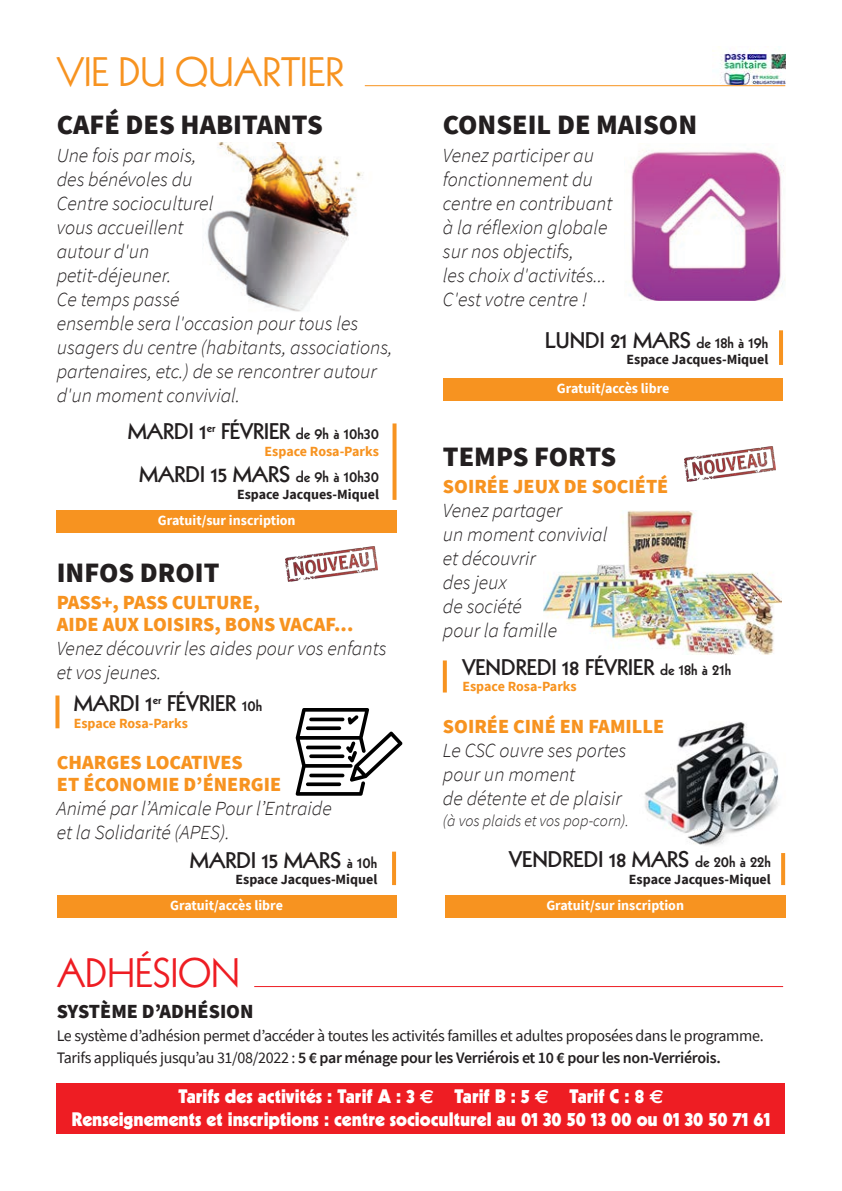
<style>
.page{position:relative;width:842px;height:1191px;background:#fff}
.page>*{position:absolute;margin:0;border:0;box-sizing:border-box;transform-origin:0 0}
.t1{font:40px "Kabel";color:#f79320}
.t2{font:40px "Kabel";color:#ee1d23}
.t3{font:900 28px "Source Sans Pro";color:#231f20}
.t4{font:800 22px "Kabel";color:#231f20}
.t5{font:italic 300 20px/24px "Source Sans Pro";color:#231f20}
.t6{font:900 20px "Source Sans Pro";color:#f79320}
.t7{font:900 20px "Source Sans Pro";color:#231f20}
.t8{font:900 19px "Kabel";color:#fff}
.t9{font:16px/22.2px "Source Sans Pro";letter-spacing:-.02em;color:#231f20}
.t10{font:italic 300 16px "Source Sans Pro";color:#231f20}
.t11{font:700 14px "Source Sans Pro";color:#fff}
.t12{font:700 14px "Source Sans Pro";color:#231f20}
.t13{font:700 14px "Source Sans Pro";color:#f79320}
.s1{font-size:16px}
.s2{font-weight:600}
.s3{font-family:"Euro Sans";font-weight:700}
</style>
<div class="page">
<img style="left:644px;top:722px;width:135px;height:124px">
<img style="left:543px;top:510px;width:239px;height:144px">
<hr style="left:365px;top:85px;width:420px;height:1px;background:#f79320">
<hr style="left:254px;top:986px;width:529px;height:1px;background:#ee1d23">
<div style="left:57px;top:510px;width:340px;height:22px;background:#f79320"></div>
<div style="left:443px;top:378px;width:340px;height:22px;background:#f79320"></div>
<svg style="left:392px;top:423px;width:4px;height:77px"></svg>
<hr style="left:779px;top:330px;width:4px;height:35px;background:#f79320">
<img style="left:629px;top:150px;width:156px;height:150px">
<img style="left:203px;top:142px;width:161px;height:170px">
<div style="left:57px;top:895px;width:339px;height:22px;background:#f79320"></div>
<svg style="left:55px;top:695px;width:4px;height:33px"></svg>
<svg style="left:392px;top:851px;width:4px;height:34px"></svg>
<div style="left:445px;top:895px;width:340px;height:22px;background:#f79320"></div>
<svg style="left:443px;top:660px;width:4px;height:32px"></svg>
<svg style="left:781px;top:853px;width:4px;height:32px"></svg>
<svg style="left:296px;top:708px;width:107px;height:87px"></svg>
<div style="left:57px;top:1083px;width:728px;height:51px;background:#ee1d23"></div>
<img style="left:285px;top:546px;width:92px;height:35px">
<img style="left:684px;top:446px;width:92px;height:35px">
<img style="left:712px;top:49px;width:73px;height:36px">
<p class="t1" style="left:57px;top:57px;width:289px">VIE DU QUARTIER</p>
<p class="t3" style="left:57px;top:106px;width:268px">CAFÉ DES HABITANTS</p>
<p class="t5" style="left:57px;top:142px;width:141px">Une fois par mois,</p>
<p class="t5" style="left:57px;top:166px;width:137px">des bénévoles du</p>
<p class="t5" style="left:57px;top:190px;width:158px">Centre socioculturel</p>
<p class="t5" style="left:57px;top:214px;width:128px">vous accueillent</p>
<p class="t5" style="left:57px;top:238px;width:94px">autour d'un</p>
<p class="t5" style="left:57px;top:262px;width:116px">petit-déjeuner.</p>
<p class="t5" style="left:57px;top:286px;width:124px">Ce temps passé</p>
<p class="t5" style="left:57px;top:310px;width:303px">ensemble sera l'occasion pour tous les</p>
<p class="t5" style="left:57px;top:334px;width:337px">usagers du centre (habitants, associations, partenaires, etc.) de se rencontrer autour d'un moment convivial.</p>
<p class="t4" style="left:128px;top:423px;width:253px">MARDI 1<sup>er</sup> FÉVRIER <span class="s1">de 9h à 10h30</span></p>
<p class="t13" style="left:265px;top:442px;width:116px">Espace Rosa-Parks</p>
<p class="t4" style="left:139px;top:466px;width:241px">MARDI 15 MARS <span class="s1">de 9h à 10h30</span></p>
<p class="t12" style="left:237px;top:485px;width:143px">Espace Jacques-Miquel</p>
<p class="t11" style="left:158px;top:511px;width:139px">Gratuit/sur inscription</p>
<p class="t3" style="left:57px;top:554px;width:164px">INFOS DROIT</p>
<p class="t6" style="left:57px;top:589px;width:205px">PASS+, PASS CULTURE,</p>
<p class="t6" style="left:57px;top:611px;width:298px">AIDE AUX LOISIRS, BONS VACAF...</p>
<p class="t5" style="left:57px;top:636px;width:331px">Venez découvrir les aides pour vos enfants</p>
<p class="t5" style="left:57px;top:660px;width:106px">et vos jeunes.</p>
<p class="t4" style="left:74px;top:695px;width:190px">MARDI 1<sup>er</sup> FÉVRIER <span class="s1">10h</span></p>
<p class="t13" style="left:74px;top:714px;width:116px">Espace Rosa-Parks</p>
<p class="t6" style="left:57px;top:749px;width:187px">CHARGES LOCATIVES</p>
<p class="t6" style="left:57px;top:771px;width:226px">ET ÉCONOMIE D’ÉNERGIE</p>
<p class="t5" style="left:57px;top:796px;width:277px">Animé par l’Amicale Pour l’Entraide</p>
<p class="t5" style="left:57px;top:820px;width:174px">et la Solidarité (APES).</p>
<p class="t4" style="left:190px;top:851px;width:189px">MARDI 15 MARS <span class="s1">à 10h</span></p>
<p class="t12" style="left:235px;top:870px;width:143px">Espace Jacques-Miquel</p>
<p class="t11" style="left:170px;top:895px;width:114px">Gratuit/accès libre</p>
<p class="t2" style="left:57px;top:957px;width:184px">ADHÉSION</p>
<p class="t3" style="left:443px;top:106px;width:256px">CONSEIL DE MAISON</p>
<p class="t5" style="left:443px;top:142px;width:153px">Venez participer au fonctionnement du</p>
<p class="t5" style="left:443px;top:190px;width:171px">centre en contribuant</p>
<p class="t5" style="left:443px;top:214px;width:166px">à la réflexion globale</p>
<p class="t5" style="left:443px;top:238px;width:132px">sur nos objectifs,</p>
<p class="t5" style="left:443px;top:262px;width:165px">les choix d'activités...</p>
<p class="t5" style="left:443px;top:286px;width:146px">C'est votre centre !</p>
<p class="t4" style="left:545px;top:332px;width:225px">LUNDI 21 MARS <span class="s1">de 18h à 19h</span></p>
<p class="t12" style="left:626px;top:350px;width:143px">Espace Jacques-Miquel</p>
<p class="t11" style="left:557px;top:379px;width:114px">Gratuit/accès libre</p>
<p class="t3" style="left:443px;top:438px;width:175px">TEMPS FORTS</p>
<p class="t6" style="left:443px;top:473px;width:227px">SOIRÉE JEUX DE SOCIÉTÉ</p>
<p class="t5" style="left:443px;top:498px;width:121px">Venez partager</p>
<p class="t5" style="left:443px;top:522px;width:166px">un moment convivial</p>
<p class="t5" style="left:443px;top:546px;width:95px">et découvrir</p>
<p class="t5" style="left:443px;top:570px;width:65px">des jeux</p>
<p class="t5" style="left:443px;top:594px;width:80px">de société</p>
<p class="t5" style="left:443px;top:618px;width:116px">pour la famille</p>
<p class="t4" style="left:462px;top:659px;width:270px">VENDREDI 18 FÉVRIER <span class="s1">de 18h à 21h</span></p>
<p class="t13" style="left:462px;top:677px;width:116px">Espace Rosa-Parks</p>
<p class="t6" style="left:443px;top:713px;width:223px">SOIRÉE CINÉ EN FAMILLE</p>
<p class="t5" style="left:443px;top:738px;width:185px">Le CSC ouvre ses portes</p>
<p class="t5" style="left:443px;top:762px;width:134px">pour un moment</p>
<p class="t5" style="left:443px;top:786px;width:181px">de détente et de plaisir</p>
<p class="t10" style="left:443px;top:810px;width:188px">(à vos plaids et vos pop-corn).</p>
<p class="t4" style="left:509px;top:851px;width:263px">VENDREDI 18 MARS <span class="s1">de 20h à 22h</span></p>
<p class="t12" style="left:629px;top:870px;width:143px">Espace Jacques-Miquel</p>
<p class="t11" style="left:546px;top:895px;width:139px">Gratuit/sur inscription</p>
<p class="t7" style="left:57px;top:998px;width:198px">SYSTÈME D’ADHÉSION</p>
<p class="t9" style="left:57px;top:1024px;width:708px">Le système d’adhésion permet d’accéder à toutes les activités familles et adultes proposées dans le programme.<br>Tarifs appliqués jusqu’au 31/08/2022 : <span class="s2">5 € par ménage pour les Verriérois et 10 € pour les non-Verriérois.</span></p>
<p class="t8" style="left:178px;top:1089px;width:487px">Tarifs des activités : Tarif A : 3 <span class="s3">€</span> Tarif B : 5 <span class="s3">€</span> Tarif C : 8 <span class="s3">€</span></p>
<p class="t8" style="left:72px;top:1112px;width:700px">Renseignements et inscriptions : centre socioculturel au 01 30 50 13 00 ou 01 30 50 71 61</p>
</div>
